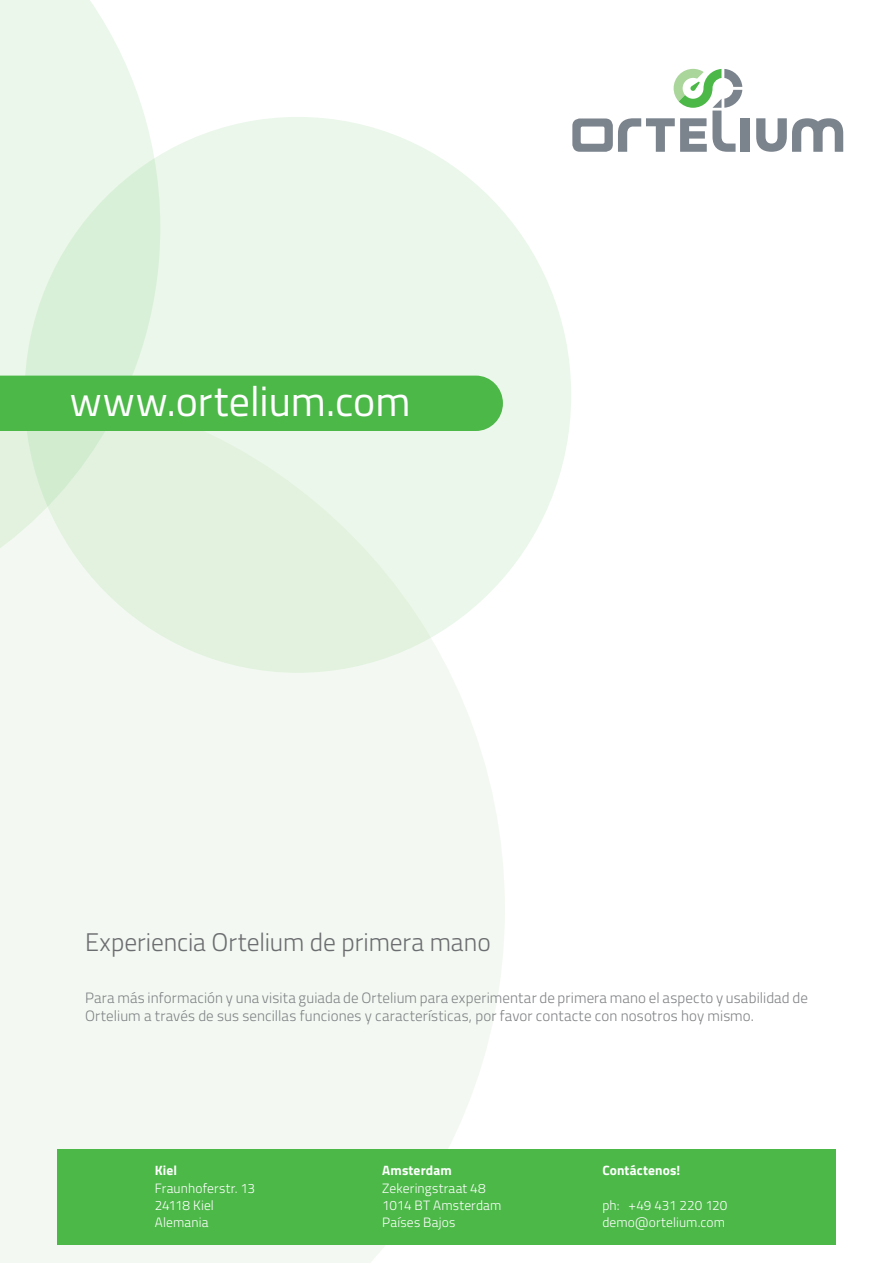
<style>
.page{position:relative;width:893px;height:1263px;background:#fff}
.page>*{position:absolute;margin:0;border:0;box-sizing:border-box;transform-origin:0 0}
.H1_weiss{font:42px "Titillium Web";color:#fff}
.t1{font:300 25.5px "Titillium Web";letter-spacing:-.005em;color:#6c6d70}
.t2{font:300 15px/18px "Titillium Web";letter-spacing:.005em;color:#808285}
.t3{font:300 13.5px/17.2px "Titillium Web";letter-spacing:.01em;color:#fff}
.t4{font:700 13.5px "Titillium Web";letter-spacing:.01em;color:#fff}
.t5{font:300 13.5px "Titillium Web";letter-spacing:-.01em;color:#fff}
</style>
<div class="page">
<svg style="left:0;top:0;width:158px;height:376px;background:#edf7ec"></svg>
<div style="left:25px;top:117px;width:546px;height:556px;background:linear-gradient(to right,#dcf1db,#f0f9ef);border-radius:50%"></div>
<svg style="left:0;top:383px;width:505px;height:880px;fill:#f3f9f2"></svg>
<div style="left:57px;top:1149px;width:779px;height:95px;background:#4cb848"></div>
<div style="left:0;top:376px;width:503px;height:55px;background:#4cb848"></div>
<div style="left:740px;top:118px;width:9px;height:34px;background:#7b838d"></div>
<svg style="left:756px;top:118px;width:87px;height:34px"></svg>
<svg style="left:572px;top:69px;width:170px;height:83px"></svg>
<p class="H1_weiss" style="left:70px;top:371px;width:342px">www.ortelium.com</p>
<h4 class="t1" style="left:85px;top:924px;width:407px">Experiencia Ortelium de primera mano</h4>
<h4 class="t2" style="left:85px;top:988px;width:724px">Para más información y una visita guiada de Ortelium para experimentar de primera mano el aspecto y usabilidad de<br>Ortelium a través de sus sencillas funciones y características, por favor contacte con nosotros hoy mismo.</h4>
<p class="t4" style="left:155px;top:1160px;width:24px">Kiel</p>
<p class="t3" style="left:155px;top:1178px;width:102px">Fraunhoferstr. 13</p>
<p class="t5" style="left:155px;top:1195px;width:61px">24118 Kiel</p>
<p class="t3" style="left:155px;top:1213px;width:55px">Alemania</p>
<p class="t4" style="left:382px;top:1160px;width:71px">Amsterdam</p>
<p class="t3" style="left:382px;top:1178px;width:105px">Zekeringstraat 48</p>
<p class="t3" style="left:382px;top:1196px;width:121px">1014 BT Amsterdam</p>
<p class="t3" style="left:382px;top:1213px;width:75px">Países Bajos</p>
<p class="t4" style="left:602px;top:1160px;width:80px">Contáctenos!</p>
<p class="t3" style="left:602px;top:1196px;width:127px">ph: +49 431 220 120 demo@ortelium.com</p>
</div>
